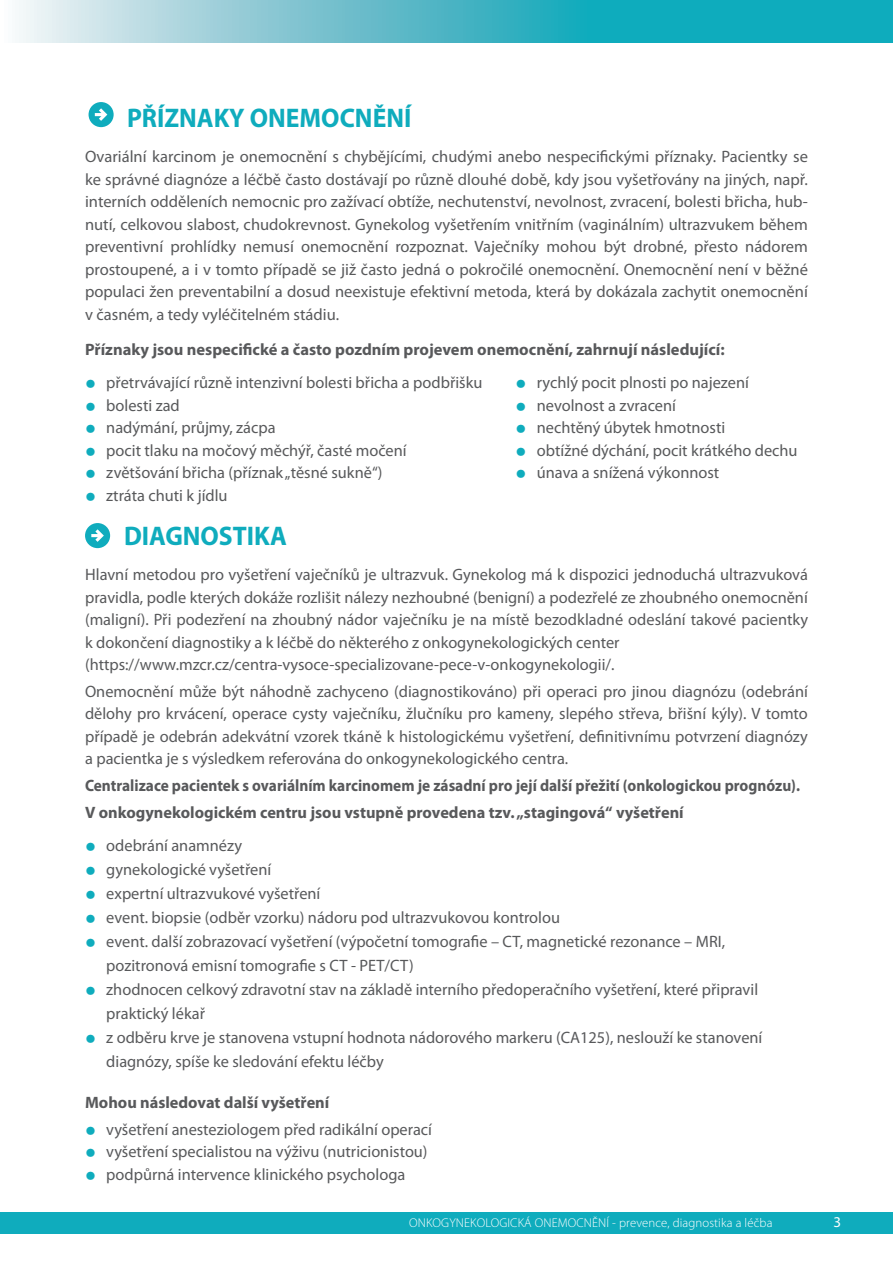
<style>
.page{position:relative;width:893px;height:1263px;background:#fff}
.page>*{position:absolute;margin:0;border:0;box-sizing:border-box;transform-origin:0 0}
.t1{font:700 27px "Myriad Pro";color:#0facbd;scale:.95 1}
.t2{font:16.5px/22.5px "Myriad Pro";color:#58595b}
.t3{font:700 16.5px/26.7px "Myriad Pro";color:#58595b;scale:.93 1}
.t4{font:700 16.5px "Myriad Pro";color:#58595b}
.t5{font:15px "Myriad Pro";color:#fff}
.t6{font:300 12.75px "Myriad Pro";letter-spacing:.01em;color:#fff}
.s1{font-size:39px;color:#0facbd}
</style>
<div class="page">
<svg style="left:19px;top:0;width:874px;height:43px"></svg>
<div style="left:0;top:1212px;width:893px;height:21px;background:#0facbd"></div>
<svg style="left:89px;top:102px;width:25px;height:25px"></svg>
<svg style="left:85px;top:523px;width:25px;height:25px"></svg>
<h1 class="t1" style="left:127px;top:100px;width:301px">PŘÍZNAKY ONEMOCNĚNÍ</h1>
<p class="t2" style="left:85px;top:145px;width:724px;text-align:justify">Ovariální karcinom je onemocnění s chybějícími, chudými anebo nespecifickými příznaky. Pacientky se ke správné diagnóze a léčbě často dostávají po různě dlouhé době, kdy jsou vyšetřovány na jiných, např. interních odděleních nemocnic pro zažívací obtíže, nechutenství, nevolnost, zvracení, bolesti břicha, hub&shy;nutí, celkovou slabost, chudokrevnost. Gynekolog vyšetřením vnitřním (vaginálním) ultrazvukem během preventivní prohlídky nemusí onemocnění rozpoznat. Vaječníky mohou být drobné, přesto nádorem prostoupené, a i v tomto případě se již často jedná o pokročilé onemocnění. Onemocnění není v běžné populaci žen preventabilní a dosud neexistuje efektivní metoda, která by dokázala zachytit onemocnění v časném, a tedy vyléčitelném stádiu.</p>
<p class="t4" style="left:85px;top:339px;width:641px">Příznaky jsou nespecifické a často pozdním projevem onemocnění, zahrnují následující:</p>
<p class="t2" style="left:85px;top:371px;width:399px"><span class="s1">•</span> přetrvávající různě intenzivní bolesti břicha a podbřišku</p>
<p class="t2" style="left:85px;top:394px;width:96px"><span class="s1">•</span> bolesti zad</p>
<p class="t2" style="left:85px;top:416px;width:192px"><span class="s1">•</span> nadýmání, průjmy, zácpa</p>
<p class="t2" style="left:85px;top:439px;width:323px"><span class="s1">•</span> pocit tlaku na močový měchýř, časté močení</p>
<p class="t2" style="left:85px;top:461px;width:299px"><span class="s1">•</span> zvětšování břicha (příznak „těsné sukně“)</p>
<p class="t2" style="left:85px;top:484px;width:144px"><span class="s1">•</span> ztráta chuti k jídlu</p>
<h1 class="t1" style="left:124px;top:518px;width:173px">DIAGNOSTIKA</h1>
<p class="t2" style="left:85px;top:563px;width:724px">Hlavní metodou pro vyšetření vaječníků je ultrazvuk. Gynekolog má k dispozici jednoduchá ultrazvuková pravidla, podle kterých dokáže rozlišit nálezy nezhoubné (benigní) a podezřelé ze zhoubného onemocnění (maligní). Při podezření na zhoubný nádor vaječníku je na místě bezodkladné odeslání takové pacientky k dokončení diagnostiky a k léčbě do některého z onkogynekologických center (https://www.mzcr.cz/centra-vysoce-specializovane-pece-v-onkogynekologii/.</p>
<p class="t2" style="left:85px;top:680px;width:724px;text-align:justify">Onemocnění může být náhodně zachyceno (diagnostikováno) při operaci pro jinou diagnózu (odebrání dělohy pro krvácení, operace cysty vaječníku, žlučníku pro kameny, slepého střeva, břišní kýly). V tomto případě je odebrán adekvátní vzorek tkáně k histologickému vyšetření, definitivnímu potvrzení diagnózy a pacientka je s výsledkem referována do onkogynekologického centra.</p>
<p class="t3" style="left:85px;top:772px;width:770px">Centralizace pacientek s ovariálním karcinomem je zásadní pro její další přežití (onkologickou prognózu).<br>V onkogynekologickém centru jsou vstupně provedena tzv. „stagingová“ vyšetření</p>
<p class="t2" style="left:85px;top:834px;width:159px"><span class="s1">•</span> odebrání anamnézy</p>
<p class="t2" style="left:85px;top:858px;width:188px"><span class="s1">•</span> gynekologické vyšetření</p>
<p class="t2" style="left:85px;top:882px;width:237px"><span class="s1">•</span> expertní ultrazvukové vyšetření</p>
<p class="t2" style="left:85px;top:906px;width:477px"><span class="s1">•</span> event. biopsie (odběr vzorku) nádoru pod ultrazvukovou kontrolou</p>
<p class="t2" style="left:106px;top:929px;width:620px;line-height:24px;text-indent:-21px"><span class="s1">•</span> event. další zobrazovací vyšetření (výpočetní tomografie – CT, magnetické rezonance – MRI, pozitronová emisní tomografie s CT - PET/CT)</p>
<p class="t2" style="left:106px;top:977px;width:653px;line-height:24px;text-indent:-21px"><span class="s1">•</span> zhodnocen celkový zdravotní stav na základě interního předoperačního vyšetření, které připravil praktický lékař</p>
<p class="t2" style="left:106px;top:1025px;width:658px;line-height:24px;text-indent:-21px"><span class="s1">•</span> z odběru krve je stanovena vstupní hodnota nádorového markeru (CA125), neslouží ke stanovení diagnózy, spíše ke sledování efektu léčby</p>
<p class="t4" style="left:85px;top:1091px;width:246px">Mohou následovat další vyšetření</p>
<p class="t2" style="left:85px;top:1117px;width:349px"><span class="s1">•</span> vyšetření anesteziologem před radikální operací</p>
<p class="t2" style="left:85px;top:1140px;width:344px"><span class="s1">•</span> vyšetření specialistou na výživu (nutricionistou)</p>
<p class="t2" style="left:85px;top:1162px;width:322px"><span class="s1">•</span> podpůrná intervence klinického psychologa</p>
<p class="t2" style="left:516px;top:371px;width:235px"><span class="s1">•</span> rychlý pocit plnosti po najezení</p>
<p class="t2" style="left:516px;top:394px;width:162px"><span class="s1">•</span> nevolnost a zvracení</p>
<p class="t2" style="left:516px;top:416px;width:211px"><span class="s1">•</span> nechtěný úbytek hmotnosti</p>
<p class="t2" style="left:516px;top:439px;width:283px"><span class="s1">•</span> obtížné dýchání, pocit krátkého dechu</p>
<p class="t2" style="left:516px;top:461px;width:205px"><span class="s1">•</span> únava a snížená výkonnost</p>
<p class="t6" style="left:409px;top:1215px;width:365px">ONKOGYNEKOLOGICKÁ ONEMOCNĚNÍ - prevence, diagnostika a léčba</p>
<p class="t5" style="left:834px;top:1212px;width:9px">3</p>
</div>
